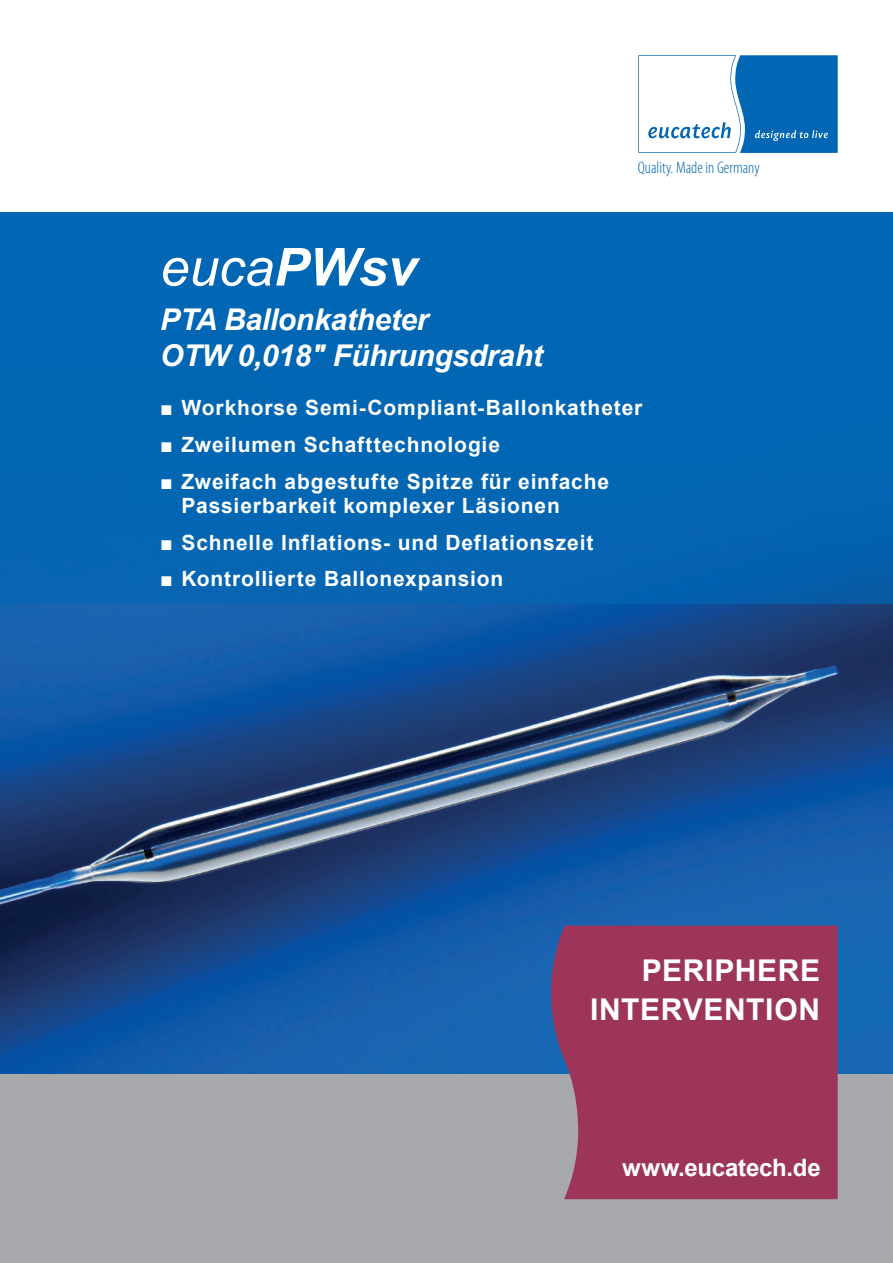
<style>
.page{position:relative;width:893px;height:1263px;background:#fff}
.page>*{position:absolute;margin:0;border:0;box-sizing:border-box;transform-origin:0 0}
.t1{font:italic 52.5px "Arial";color:#fff}
.t2{font:italic 700 30px/36px "Arial";letter-spacing:-.01em;color:#fff}
.t3{font:700 30px/39px "Arial";letter-spacing:.02em;color:#fff;text-align:right}
.t4{font:700 24px "Arial";letter-spacing:-.01em;color:#fff}
.t5{font:700 21px/24px "Arial";letter-spacing:.04em;color:#fff}
.t6{font:300 condensed 16.8px "Myriad Pro";color:#0166b3}
.s1{font-weight:700}
</style>
<div class="page">
<div style="left:0;top:1018px;width:893px;height:245px;background:#a8a9ad"></div>
<img style="left:0;top:604px;width:893px;height:470px">
<div style="left:0;top:213px;width:893px;height:391px;background:#0166b3"></div>
<svg style="left:638px;top:55px;width:200px;height:98px"></svg>
<div style="left:551px;top:925px;width:287px;height:274px;background:#9d355b"></div>
<p class="t6" style="left:638px;top:159px;width:123px">Quality. Made in Germany</p>
<h1 class="t1" style="left:160px;top:233px;width:258px">euca<span class="s1">PWsv</span></h1>
<h2 class="t2" style="left:160px;top:302px;width:384px">PTA Ballonkatheter<br>OTW 0,018" Führungsdraht</h2>
<p class="t5" style="left:160px;top:396px;width:484px">■ Workhorse Semi-Compliant-Ballonkatheter</p>
<p class="t5" style="left:160px;top:433px;width:341px">■ Zweilumen Schafttechnologie</p>
<p class="t5" style="left:182px;top:470px;width:429px;text-indent:-21px">■ Zweifach abgestufte Spitze für einfache<br>Passierbarkeit komplexer Läsionen</p>
<p class="t5" style="left:160px;top:530px;width:435px">■ Schnelle Inflations- und Deflationszeit</p>
<p class="t5" style="left:160px;top:567px;width:344px">■ Kontrollierte Ballonexpansion</p>
<h2 class="t3" style="left:590px;top:952px;width:232px">PERIPHERE<br>INTERVENTION</h2>
<p class="t4" style="left:622px;top:1150px;width:200px">www.eucatech.de</p>
</div>
